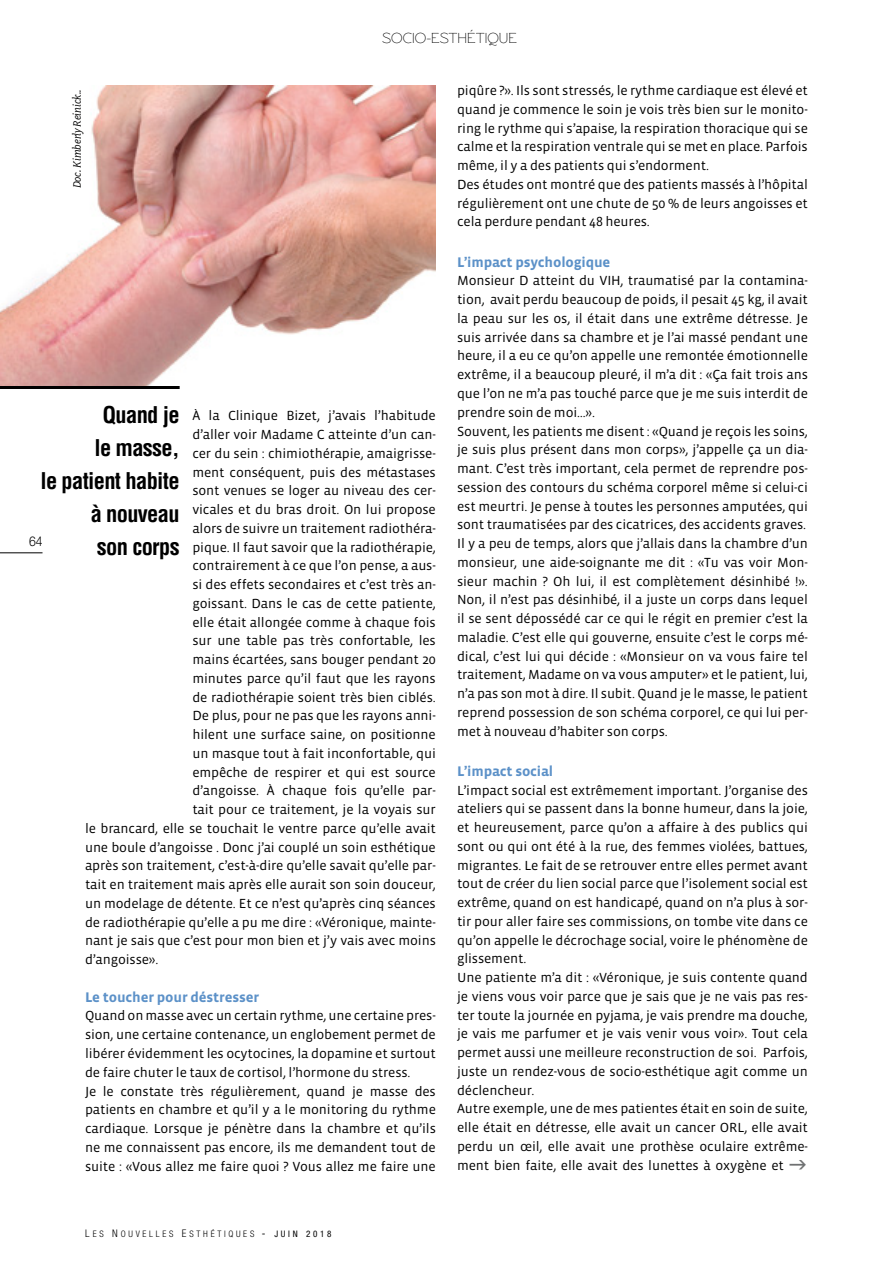
<style>
.page{position:relative;width:893px;height:1263px;background:#fff}
.page>*{position:absolute;margin:0;border:0;box-sizing:border-box;transform-origin:0 0}
.t1{font:700 condensed 22.5px/33px "Helvetica";letter-spacing:-.03em;color:#000;text-align:right}
.t2{font:15px "Rawengulk";color:#000}
.t3{font:700 14.25px "Vista Sans";letter-spacing:-.01em;color:#5c91c8}
.t4{font:13.5px/18.8px "Vista Sans";letter-spacing:-.01em;color:#000}
.t5{font:300 13.5px "Helvetica Neue";color:#000;scale:.9 1}
.t6{font:italic 12px "Fairplex Narrow";letter-spacing:-.01em;color:#000}
.t7{font:300 condensed 9px "Helvetica Neue";letter-spacing:.3em;color:#000}
.s1{font-size:10.5px}
.s2{font-weight:400;font-size:10.5px}
.s3{font-weight:400}
</style>
<div class="page">
<img style="left:0;top:85px;width:436px;height:301px">
<hr style="left:0;top:386px;width:180px;height:3px;background:#000">
<hr style="left:0;top:552px;width:43px;height:1px;background:#000">
<p class="t2" style="left:382px;top:29px;width:136px">SOCIO-ESTHÉTIQUE</p>
<p class="t6" style="left:70px;top:188px;width:101px;rotate:-90deg">Doc. Kimberly Reinick..</p>
<h1 class="t1" style="left:40px;top:398px;width:141px">Quand je<br>le masse,<br>le patient habite à nouveau<br>son corps</h1>
<p class="t4" style="left:192px;top:407px;width:245px">À la Clinique Bizet, j’avais l’habitude</p>
<p class="t4" style="left:192px;top:425px;width:245px">d’aller voir Madame C atteinte d’un can-</p>
<p class="t4" style="left:192px;top:444px;width:245px">cer du sein : chimiothérapie, amaigrisse-</p>
<p class="t4" style="left:192px;top:463px;width:245px">ment conséquent, puis des métastases</p>
<p class="t4" style="left:192px;top:482px;width:245px">sont venues se loger au niveau des cer-</p>
<p class="t4" style="left:192px;top:500px;width:245px">vicales et du bras droit. On lui propose</p>
<p class="t4" style="left:192px;top:519px;width:245px">alors de suivre un traitement radiothéra-</p>
<p class="t4" style="left:192px;top:538px;width:245px">pique. Il faut savoir que la radiothérapie,</p>
<p class="t4" style="left:192px;top:557px;width:245px">contrairement à ce que l’on pense, a aus-</p>
<p class="t4" style="left:192px;top:575px;width:245px">si des effets secondaires et c’est très an-</p>
<p class="t4" style="left:192px;top:594px;width:245px">goissant. Dans le cas de cette patiente,</p>
<p class="t4" style="left:192px;top:613px;width:245px">elle était allongée comme à chaque fois</p>
<p class="t4" style="left:192px;top:632px;width:245px">sur une table pas très confortable, les</p>
<p class="t4" style="left:192px;top:650px;width:245px">mains écartées, sans bouger pendant 20</p>
<p class="t4" style="left:192px;top:669px;width:245px">minutes parce qu’il faut que les rayons</p>
<p class="t4" style="left:192px;top:688px;width:245px">de radiothérapie soient très bien ciblés.</p>
<p class="t4" style="left:192px;top:707px;width:245px">De plus, pour ne pas que les rayons anni-</p>
<p class="t4" style="left:192px;top:725px;width:245px">hilent une surface saine, on positionne</p>
<p class="t4" style="left:192px;top:744px;width:245px">un masque tout à fait inconfortable, qui</p>
<p class="t4" style="left:192px;top:763px;width:245px">empêche de respirer et qui est source</p>
<p class="t4" style="left:192px;top:782px;width:245px">d’angoisse. À chaque fois qu’elle par-</p>
<p class="t4" style="left:192px;top:800px;width:245px">tait pour ce traitement, je la voyais sur</p>
<p class="t4" style="left:85px;top:819px;width:352px">le brancard, elle se touchait le ventre parce qu’elle avait</p>
<p class="t4" style="left:85px;top:838px;width:352px">une boule d’angoisse . Donc j’ai couplé un soin esthétique</p>
<p class="t4" style="left:85px;top:857px;width:352px">après son traitement, c’est-à-dire qu’elle savait qu’elle par-</p>
<p class="t4" style="left:85px;top:875px;width:352px">tait en traitement mais après elle aurait son soin douceur,</p>
<p class="t4" style="left:85px;top:894px;width:352px">un modelage de détente. Et ce n’est qu’après cinq séances</p>
<p class="t4" style="left:85px;top:913px;width:352px">de radiothérapie qu’elle a pu me dire : «Véronique, mainte-</p>
<p class="t4" style="left:85px;top:932px;width:352px">nant je sais que c’est pour mon bien et j’y vais avec moins</p>
<p class="t4" style="left:85px;top:950px;width:75px">d’angoisse».</p>
<p class="t3" style="left:85px;top:990px;width:176px">Le toucher pour déstresser</p>
<p class="t4" style="left:85px;top:1007px;width:352px">Quand on masse avec un certain rythme, une certaine pres&shy;sion, une certaine contenance, un englobement permet de libérer évidemment les ocytocines, la dopamine et surtout de faire chuter le taux de cortisol, l’hormone du stress.<br>Je le constate très régulièrement, quand je masse des patients en chambre et qu’il y a le monitoring du rythme cardiaque. Lorsque je pénètre dans la chambre et qu’ils ne me connaissent pas encore, ils me demandent tout de suite : «Vous allez me faire quoi ? Vous allez me faire une</p>
<p class="t5" style="left:29px;top:533px;width:17px">64</p>
<p class="t4" style="left:457px;top:81px;width:352px">piqûre ?». Ils sont stressés, le rythme cardiaque est élevé et quand je commence le soin je vois très bien sur le monito&shy;ring le rythme qui s’apaise, la respiration thoracique qui se calme et la respiration ventrale qui se met en place. Parfois même, il y a des patients qui s’endorment.<br>Des études ont montré que des patients massés à l’hôpital régulièrement ont une chute de 50 % de leurs angoisses et cela perdure pendant 48 heures.</p>
<p class="t3" style="left:457px;top:255px;width:155px">L’impact psychologique</p>
<p class="t4" style="left:457px;top:272px;width:352px">Monsieur D atteint du VIH, traumatisé par la contamina&shy;tion, avait perdu beaucoup de poids, il pesait 45 kg, il avait la peau sur les os, il était dans une extrême détresse. Je suis arrivée dans sa chambre et je l’ai massé pendant une heure, il a eu ce qu’on appelle une remontée émotionnelle extrême, il a beaucoup pleuré, il m’a dit : «Ça fait trois ans que l’on ne m’a pas touché parce que je me suis interdit de prendre soin de moi…».<br>Souvent, les patients me disent : «Quand je reçois les soins, je suis plus présent dans mon corps», j’appelle ça un dia&shy;mant. C’est très important, cela permet de reprendre pos&shy;session des contours du schéma corporel même si celui-ci est meurtri. Je pense à toutes les personnes amputées, qui sont traumatisées par des cicatrices, des accidents graves.<br>Il y a peu de temps, alors que j’allais dans la chambre d’un monsieur, une aide-soignante me dit : «Tu vas voir Mon&shy;sieur machin ? Oh lui, il est complètement désinhibé !».<br>Non, il n’est pas désinhibé, il a juste un corps dans lequel il se sent dépossédé car ce qui le régit en premier c’est la maladie. C’est elle qui gouverne, ensuite c’est le corps mé&shy;dical, c’est lui qui décide : «Monsieur on va vous faire tel traitement, Madame on va vous amputer» et le patient, lui, n’a pas son mot à dire. Il subit. Quand je le masse, le patient reprend possession de son schéma corporel, ce qui lui per&shy;met à nouveau d’habiter son corps.</p>
<p class="t3" style="left:457px;top:764px;width:98px">L’impact social</p>
<p class="t4" style="left:457px;top:781px;width:352px">L’impact social est extrêmement important. J’organise des ateliers qui se passent dans la bonne humeur, dans la joie, et heureusement, parce qu’on a affaire à des publics qui sont ou qui ont été à la rue, des femmes violées, battues, migrantes. Le fait de se retrouver entre elles permet avant tout de créer du lien social parce que l’isolement social est extrême, quand on est handicapé, quand on n’a plus à sor&shy;tir pour aller faire ses commissions, on tombe vite dans ce qu’on appelle le décrochage social, voire le phénomène de glissement.<br>Une patiente m’a dit : «Véronique, je suis contente quand je viens vous voir parce que je sais que je ne vais pas res&shy;ter toute la journée en pyjama, je vais prendre ma douche, je vais me parfumer et je vais venir vous voir». Tout cela permet aussi une meilleure reconstruction de soi. Parfois, juste un rendez-vous de socio-esthétique agit comme un déclencheur.<br>Autre exemple, une de mes patientes était en soin de suite, elle était en détresse, elle avait un cancer ORL, elle avait perdu un œil, elle avait une prothèse oculaire extrême&shy;ment bien faite, elle avait des lunettes à oxygène et</p>
<p class="t7" style="left:85px;top:1229px;width:248px"><span class="s1">L</span>ES <span class="s1">N</span>OUVELLES <span class="s1">E</span>STHÉTIQUES <span class="s2">-</span> <span class="s3">JUIN 2018</span></p>
</div>
